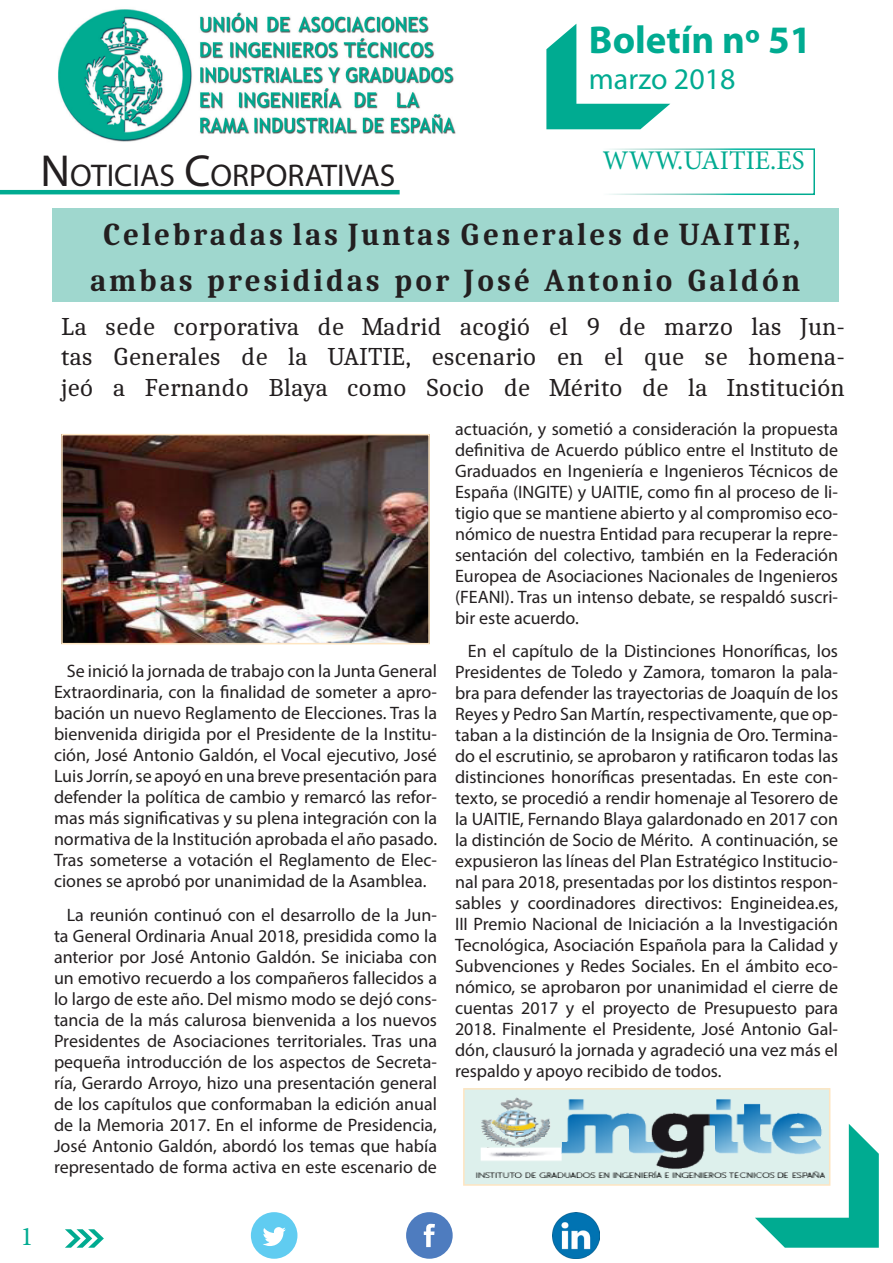
<style>
.page{position:relative;width:893px;height:1263px;background:#fff}
.page>*{position:absolute;margin:0;border:0;box-sizing:border-box;transform-origin:0 0}
.t1{font:700 39px "Myriad Pro";color:#00ab91}
.CUERPO_NOTICIA{font:700 31.95px/46.5px "Caladea";letter-spacing:.09em;color:#231f20;text-align:center;scale:.96 1}
.TITULOS_APARTADOS{font:31.5px "Myriad Pro";color:#231f20}
.t2{font:30px "Myriad Pro";color:#00ab91}
.t3{font:27px "Minion Pro";color:#00ab91}
.t4{font:25.5px/30.6px "Caladea";color:#231f20;text-align:justify}
.CUERPO_NOTICIA-2{font:18px/21px "Myriad Pro";color:#231f20;text-align:justify}
.s1{font-size:45px}
</style>
<div class="page">
<svg style="left:65px;top:1229px;width:39px;height:19px"></svg>
<div style="left:406px;top:1212px;width:47px;height:47px;background:#4e7cbf;border-radius:50%"></div>
<svg style="left:424px;top:1224px;width:11px;height:23px"></svg>
<div style="left:251px;top:1212px;width:46px;height:47px;background:#60ccf1;border-radius:50%"></div>
<svg style="left:263px;top:1227px;width:23px;height:19px"></svg>
<img style="left:553px;top:1212px;width:46px;height:47px">
<svg style="left:755px;top:1124px;width:124px;height:124px"></svg>
<svg style="left:546px;top:24px;width:124px;height:105px"></svg>
<div style="left:601px;top:148px;width:214px;height:47px;border:2px solid #fff"></div>
<hr style="left:0;top:190px;width:400px;height:4px;background:#00ab91">
<img style="left:58px;top:9px;width:398px;height:133px">
<div style="left:52px;top:208px;width:787px;height:94px;background:#9fd7ce"></div>
<img style="left:466px;top:1091px;width:361px;height:92px">
<div style="left:463px;top:1088px;width:367px;height:98px;border:2px solid #fee5c1"></div>
<img style="left:64px;top:437px;width:363px;height:204px">
<div style="left:61px;top:434px;width:369px;height:210px;border:2px solid #fee5c1"></div>
<p class="t1" style="left:589px;top:14px;width:224px">Boletín nº 51</p>
<p class="t2" style="left:589px;top:60px;width:148px">marzo 2018</p>
<p class="t3" style="left:602px;top:142px;width:204px">WWW.UAITIE.ES</p>
<p class="TITULOS_APARTADOS" style="left:41px;top:156px;width:356px"><span class="s1">N</span>OTICIAS <span class="s1">C</span>ORPORATIVAS</p>
<p class="CUERPO_NOTICIA" style="left:90px;top:210px;width:741px">Celebradas las Juntas Generales de UAITIE, ambas presididas por José Antonio Galdón</p>
<p class="t4" style="left:61px;top:310px;width:786px">La sede corporativa de Madrid acogió el 9 de marzo las Jun&shy;tas Generales de la UAITIE, escenario en el que se homena&shy;jeó a Fernando Blaya como Socio de Mérito de la Institución</p>
<p class="CUERPO_NOTICIA-2" style="left:54px;top:660px;width:385px;text-indent:13px">Se inició la jornada de trabajo con la Junta General Extraordinaria, con la finalidad de someter a apro&shy;bación un nuevo Reglamento de Elecciones. Tras la bienvenida dirigida por el Presidente de la Institu&shy;ción, José Antonio Galdón, el Vocal ejecutivo, José Luis Jorrín, se apoyó en una breve presentación para defender la política de cambio y remarcó las refor&shy;mas más significativas y su plena integración con la normativa de la Institución aprobada el año pasado.<br>Tras someterse a votación el Reglamento de Elec&shy;ciones se aprobó por unanimidad de la Asamblea.</p>
<p class="CUERPO_NOTICIA-2" style="left:54px;top:904px;width:385px;text-indent:13px">La reunión continuó con el desarrollo de la Jun&shy;ta General Ordinaria Anual 2018, presidida como la anterior por José Antonio Galdón. Se iniciaba con un emotivo recuerdo a los compañeros fallecidos a lo largo de este año. Del mismo modo se dejó cons&shy;tancia de la más calurosa bienvenida a los nuevos Presidentes de Asociaciones territoriales. Tras una pequeña introducción de los aspectos de Secreta&shy;ría, Gerardo Arroyo, hizo una presentación general de los capítulos que conformaban la edición anual de la Memoria 2017. En el informe de Presidencia, José Antonio Galdón, abordó los temas que había representado de forma activa en este escenario de</p>
<p class="CUERPO_NOTICIA-2" style="left:455px;top:418px;width:385px">actuación, y sometió a consideración la propuesta definitiva de Acuerdo público entre el Instituto de Graduados en Ingeniería e Ingenieros Técnicos de España (INGITE) y UAITIE, como fin al proceso de li&shy;tigio que se mantiene abierto y al compromiso eco&shy;nómico de nuestra Entidad para recuperar la repre&shy;sentación del colectivo, también en la Federación Europea de Asociaciones Nacionales de Ingenieros (FEANI). Tras un intenso debate, se respaldó suscri&shy;bir este acuerdo.</p>
<p class="CUERPO_NOTICIA-2" style="left:455px;top:640px;width:385px;text-indent:13px">En el capítulo de la Distinciones Honoríficas, los Presidentes de Toledo y Zamora, tomaron la pala&shy;bra para defender las trayectorias de Joaquín de los Reyes y Pedro San Martín, respectivamente, que op&shy;taban a la distinción de la Insignia de Oro. Termina&shy;do el escrutinio, se aprobaron y ratificaron todas las distinciones honoríficas presentadas. En este con&shy;texto, se procedió a rendir homenaje al Tesorero de la UAITIE, Fernando Blaya galardonado en 2017 con la distinción de Socio de Mérito. A continuación, se expusieron las líneas del Plan Estratégico Institucio&shy;nal para 2018, presentadas por los distintos respon&shy;sables y coordinadores directivos: Engineidea.es, III Premio Nacional de Iniciación a la Investigación Tecnológica, Asociación Española para la Calidad y Subvenciones y Redes Sociales. En el ámbito eco&shy;nómico, se aprobaron por unanimidad el cierre de cuentas 2017 y el proyecto de Presupuesto para 2018. Finalmente el Presidente, José Antonio Gal&shy;dón, clausuró la jornada y agradeció una vez más el respaldo y apoyo recibido de todos.</p>
<p class="t3" style="left:21px;top:1218px;width:14px">1</p>
</div>
